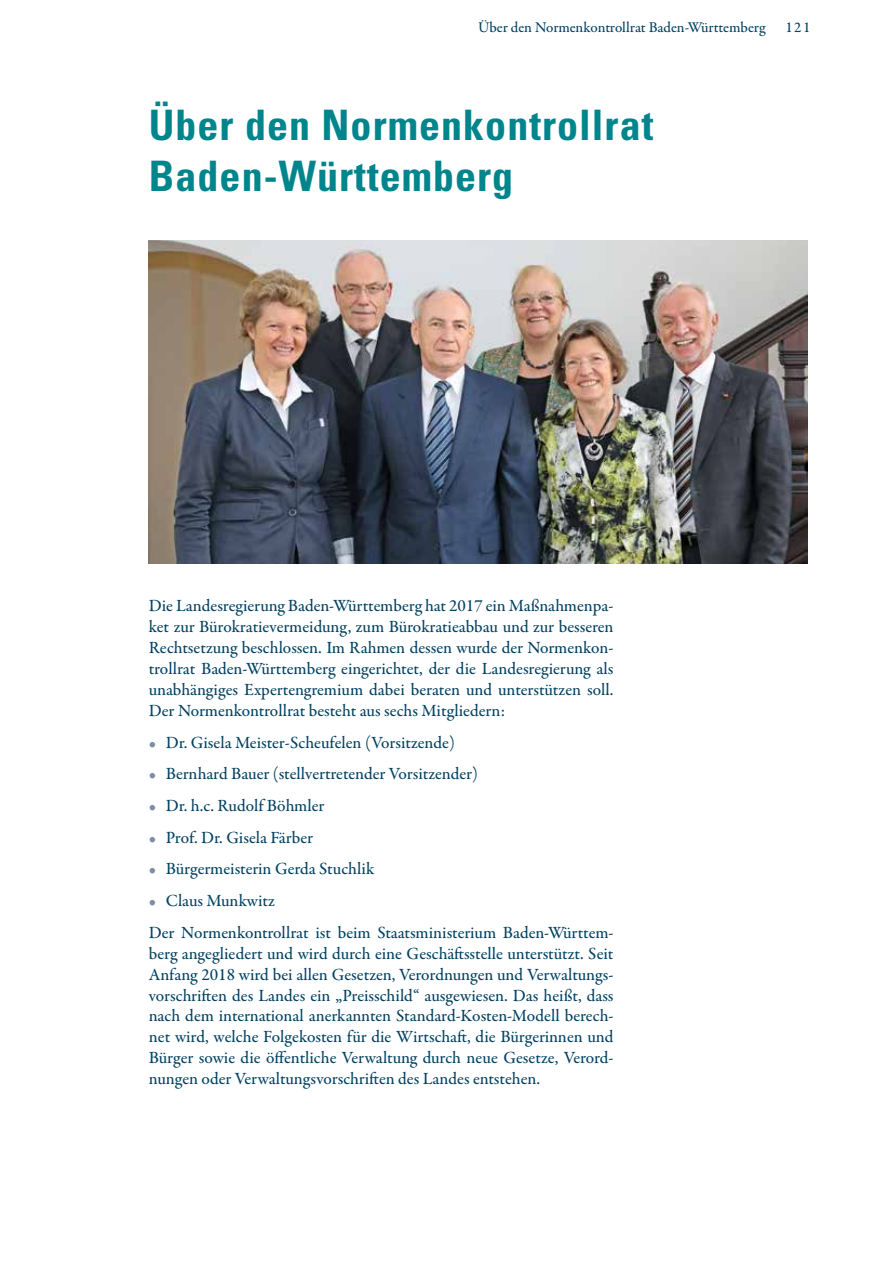
<style>
.page{position:relative;width:893px;height:1263px;background:#fff}
.page>*{position:absolute;margin:0;border:0;box-sizing:border-box;transform-origin:0 0}
.t1{font:700 condensed 42px/51px "Univers";letter-spacing:.025em;color:#00858c}
.t2{font:500 17.25px/21px "Garamond Premr Pro";letter-spacing:-.005em;color:#004161;text-align:justify}
.t3{font:500 15px "Garamond Premr Pro";letter-spacing:-.005em;color:#004161}
.s1{color:#7b8ea6}
</style>
<div class="page">
<img style="left:149px;top:240px;width:659px;height:324px">
<p class="t3" style="left:478px;top:18px;width:289px">Über den Normenkontrollrat Baden-Württemberg</p>
<p class="t3" style="left:785px;top:18px;width:27px">121</p>
<h1 class="t1" style="left:149px;top:99px;width:506px">Über den Normenkontrollrat<br>Baden-Württemberg</h1>
<p class="t2" style="left:149px;top:595px;width:466px">Die Landesregierung Baden-Württemberg hat 2017 ein Maßnahmenpa&shy;ket zur Bürokratievermeidung, zum Bürokratieabbau und zur besseren Rechtsetzung beschlossen. Im Rahmen dessen wurde der Normenkon&shy;trollrat Baden-Württemberg eingerichtet, der die Landesregierung als unabhängiges Expertengremium dabei beraten und unterstützen soll.<br>Der Normenkontrollrat besteht aus sechs Mitgliedern:</p>
<p class="t2" style="left:149px;top:732px;width:308px"><span class="s1">•</span> Dr. Gisela Meister-Scheufelen (Vorsitzende)</p>
<p class="t2" style="left:149px;top:764px;width:331px"><span class="s1">•</span> Bernhard Bauer (stellvertretender Vorsitzender)</p>
<p class="t2" style="left:149px;top:795px;width:177px"><span class="s1">•</span> Dr. h.c. Rudolf Böhmler</p>
<p class="t2" style="left:149px;top:827px;width:166px"><span class="s1">•</span> Prof. Dr. Gisela Färber</p>
<p class="t2" style="left:149px;top:859px;width:227px"><span class="s1">•</span> Bürgermeisterin Gerda Stuchlik</p>
<p class="t2" style="left:149px;top:885px;width:466px;line-height:31.7px"><span class="s1">•</span> Claus Munkwitz<br>Der Normenkontrollrat ist beim Staatsministerium Baden-Württem-</p>
<p class="t2" style="left:149px;top:943px;width:466px">berg angegliedert und wird durch eine Geschäftsstelle unterstützt. Seit Anfang 2018 wird bei allen Gesetzen, Verordnungen und Verwaltungs&shy;vorschriften des Landes ein „Preisschild“ ausgewiesen. Das heißt, dass nach dem international anerkannten Standard-Kosten-Modell berech&shy;net wird, welche Folgekosten für die Wirtschaft, die Bürgerinnen und Bürger sowie die öffentliche Verwaltung durch neue Gesetze, Verord&shy;nungen oder Verwaltungsvorschriften des Landes entstehen.</p>
</div>
